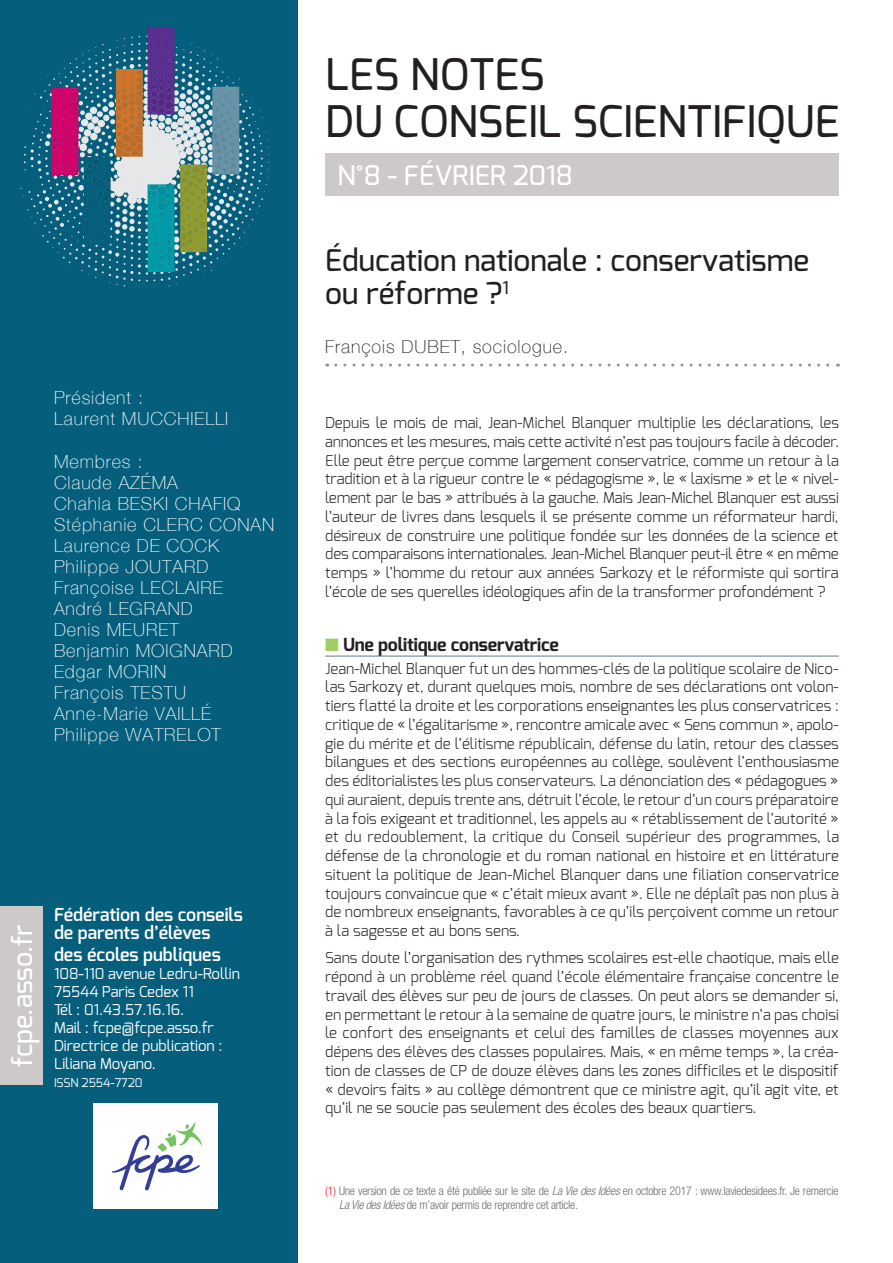
<style>
.page{position:relative;width:893px;height:1263px;background:#fff}
.page>*{position:absolute;margin:0;border:0;box-sizing:border-box;transform-origin:0 0}
.t1{font:500 43.5px/46.5px "Exo";color:#231f20}
.t2{font:500 30px/33px "Exo";color:#231f20}
.t3{font:500 27px "Exo";color:#fff}
.t4{font:100 18px "Helvetica Neue";letter-spacing:.05em;color:#fff}
.t5{font:600 18px/21.6px "Exo";color:#fff}
.inter{font:700 18px "Exo";letter-spacing:-.01em;color:#231f20}
.t6{font:100 18px "Helvetica Neue";letter-spacing:.05em;color:#231f20}
.Texte{font:300 15px/18.8px "Exo";letter-spacing:-.005em;color:#231f20;text-align:justify}
.t7{font:15px/18px "Exo";color:#fff}
._3_renvois{font:300 condensed 12px/14.4px "Helvetica Neue";letter-spacing:-.02em;color:#6c6d70}
.t8{font:12px "Exo";color:#fff}
.s1{color:#9fce66}
.s2{color:#ee1d23}
.s3{font-style:italic}
</style>
<div class="page">
<div style="left:0;top:0;width:298px;height:1263px;background:#045e7c"></div>
<div style="left:325px;top:153px;width:514px;height:43px;background:#cdc9c8"></div>
<svg style="left:21px;top:27px;width:249px;height:261px"></svg>
<svg style="left:336px;top:364px;width:502px;height:3px"></svg>
<hr style="left:325px;top:655px;width:514px;height:2px;background:#758a93">
<div style="left:0;top:906px;width:43px;height:179px;background:#cdc9c8"></div>
<div style="left:94px;top:1104px;width:124px;height:105px;background:#fff"></div>
<svg style="left:112px;top:1122px;width:91px;height:69px"></svg>
<p class="t4" style="left:54px;top:384px;width:91px">Président :</p>
<p class="t4" style="left:54px;top:405px;width:176px">Laurent MUCCHIELLI</p>
<p class="t4" style="left:54px;top:448px;width:90px">Membres :</p>
<p class="t4" style="left:54px;top:469px;width:125px">Claude AZÉMA</p>
<p class="t4" style="left:54px;top:490px;width:188px">Chahla BESKI CHAFIQ</p>
<p class="t4" style="left:54px;top:511px;width:222px">Stéphanie CLERC CONAN</p>
<p class="t4" style="left:54px;top:532px;width:167px">Laurence DE COCK</p>
<p class="t4" style="left:54px;top:553px;width:156px">Philippe JOUTARD</p>
<p class="t4" style="left:54px;top:574px;width:170px">Françoise LECLAIRE</p>
<p class="t4" style="left:54px;top:595px;width:140px">André LEGRAND</p>
<p class="t4" style="left:54px;top:616px;width:126px">Denis MEURET</p>
<p class="t4" style="left:54px;top:637px;width:180px">Benjamin MOIGNARD</p>
<p class="t4" style="left:54px;top:658px;width:114px">Edgar MORIN</p>
<p class="t4" style="left:54px;top:679px;width:134px">François TESTU</p>
<p class="t4" style="left:54px;top:700px;width:159px">Anne-Marie VAILLÉ</p>
<p class="t4" style="left:54px;top:721px;width:168px">Philippe WATRELOT</p>
<p class="t3" style="left:5px;top:1067px;width:144px;rotate:-90deg">fcpe.asso.fr</p>
<p class="t5" style="left:54px;top:904px;width:190px">Fédération des conseils</p>
<p class="t5" style="left:54px;top:922px;width:168px">de parents d’élèves des écoles publiques</p>
<p class="t7" style="left:54px;top:964px;width:187px">108-110 avenue Ledru-Rollin</p>
<p class="t7" style="left:54px;top:982px;width:141px">75544 Paris Cedex 11<br>Tél : 01.43.57.16.16.</p>
<p class="t7" style="left:54px;top:1018px;width:161px">Mail : fcpe@fcpe.asso.fr</p>
<p class="t7" style="left:54px;top:1036px;width:170px">Directrice de publication :<br>Liliana Moyano.</p>
<p class="t8" style="left:54px;top:1075px;width:90px">ISSN 2554-7720</p>
<p class="t1" style="left:325px;top:51px;width:516px">LES NOTES<br>DU CONSEIL SCIENTIFIQUE</p>
<p class="t3" style="left:337px;top:158px;width:237px">N°8 - FÉVRIER 2018</p>
<p class="t2" style="left:325px;top:243px;width:485px">Éducation nationale : conservatisme ou réforme ?<sup>1</sup></p>
<p class="t6" style="left:325px;top:333px;width:244px">François DUBET, sociologue.</p>
<p class="Texte" style="left:325px;top:413px;width:515px">Depuis le mois de mai, Jean-Michel Blanquer multiplie les déclarations, les annonces et les mesures, mais cette activité n’est pas toujours facile à décoder.<br>Elle peut être perçue comme largement conservatrice, comme un retour à la tradition et à la rigueur contre le « pédagogisme », le « laxisme » et le « nivel&shy;lement par le bas » attribués à la gauche. Mais Jean-Michel Blanquer est aussi l’auteur de livres dans lesquels il se présente comme un réformateur hardi, désireux de construire une politique fondée sur les données de la science et des comparaisons internationales. Jean-Michel Blanquer peut-il être « en même temps » l’homme du retour aux années Sarkozy et le réformiste qui sortira l’école de ses querelles idéologiques afin de la transformer profondément ?</p>
<p class="inter" style="left:325px;top:632px;width:235px"><span class="s1">■</span> Une politique conservatrice</p>
<p class="Texte" style="left:325px;top:659px;width:515px">Jean-Michel Blanquer fut un des hommes-clés de la politique scolaire de Nico&shy;las Sarkozy et, durant quelques mois, nombre de ses déclarations ont volon&shy;tiers flatté la droite et les corporations enseignantes les plus conservatrices : critique de « l’égalitarisme », rencontre amicale avec « Sens commun », apolo&shy;gie du mérite et de l’élitisme républicain, défense du latin, retour des classes bilangues et des sections européennes au collège, soulèvent l’enthousiasme des éditorialistes les plus conservateurs. La dénonciation des « pédagogues » qui auraient, depuis trente ans, détruit l’école, le retour d’un cours préparatoire à la fois exigeant et traditionnel, les appels au « rétablissement de l’autorité » et du redoublement, la critique du Conseil supérieur des programmes, la défense de la chronologie et du roman national en histoire et en littérature situent la politique de Jean-Michel Blanquer dans une filiation conservatrice toujours convaincue que « c’était mieux avant ». Elle ne déplaît pas non plus à de nombreux enseignants, favorables à ce qu’ils perçoivent comme un retour à la sagesse et au bons sens.</p>
<p class="Texte" style="left:325px;top:948px;width:515px">Sans doute l’organisation des rythmes scolaires est-elle chaotique, mais elle répond à un problème réel quand l’école élémentaire française concentre le travail des élèves sur peu de jours de classes. On peut alors se demander si, en permettant le retour à la semaine de quatre jours, le ministre n’a pas choisi le confort des enseignants et celui des familles de classes moyennes aux dépens des élèves des classes populaires. Mais, « en même temps », la créa&shy;tion de classes de CP de douze élèves dans les zones difficiles et le dispositif « devoirs faits » au collège démontrent que ce ministre agit, qu’il agit vite, et qu’il ne se soucie pas seulement des écoles des beaux quartiers.</p>
<p class="_3_renvois" style="left:339px;top:1183px;width:501px;text-indent:-14px"><span class="s2">(1)</span> Une version de ce texte a été publiée sur le site de <span class="s3">La Vie des Idées</span> en octobre 2017 : www.laviedesidees.fr. Je remercie<br><span class="s3">La Vie des Idées</span> de m’avoir permis de reprendre cet article.</p>
</div>
